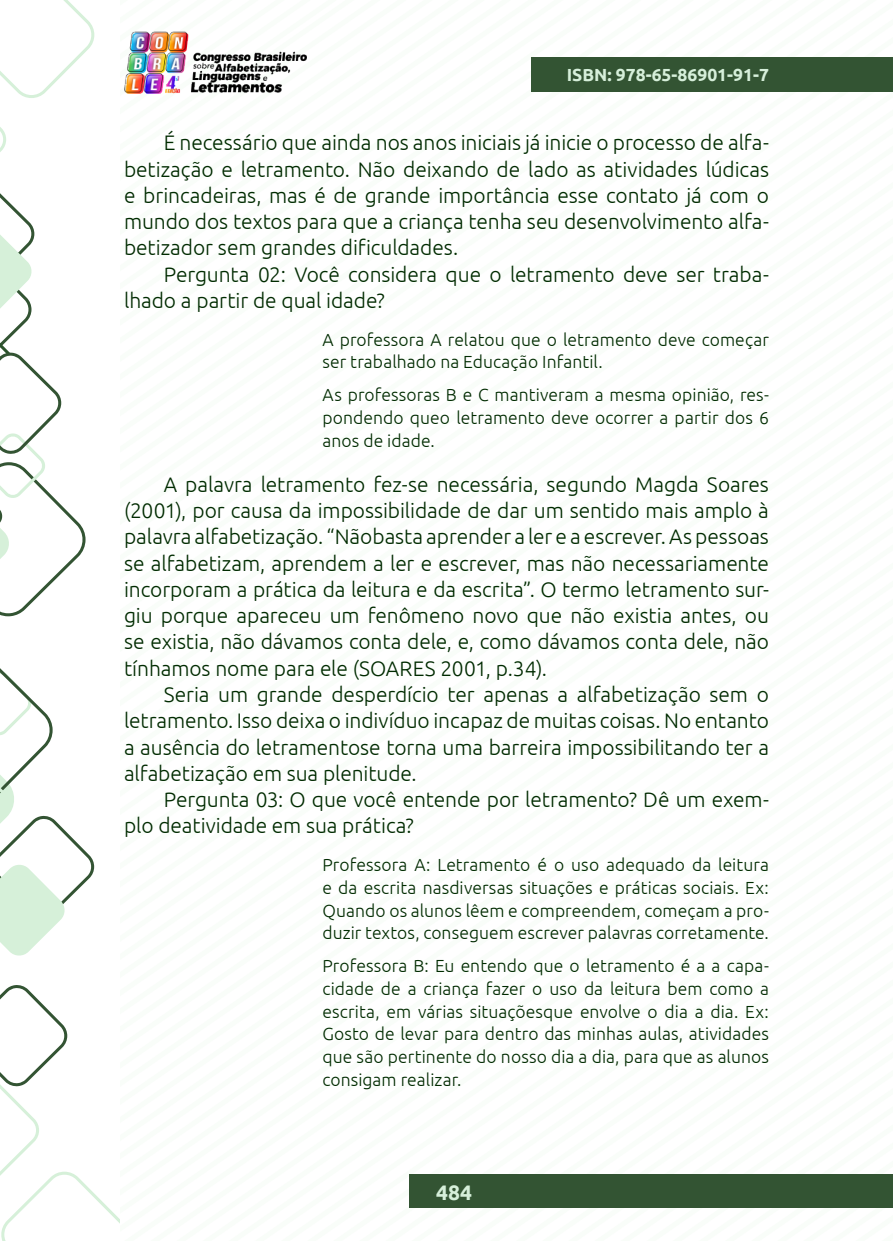
<style>
.page{position:relative;width:893px;height:1241px;background:#fff}
.page>*{position:absolute;margin:0;border:0;box-sizing:border-box;transform-origin:0 0}
._8_CORPO{font:300 21px/26.2px "Ubuntu";letter-spacing:-.005em;color:#002b00;text-align:justify}
.t1{font:700 21px "Ubuntu";color:#d6efda}
._12_CITACAO{font:300 17.5px/22.8px "Ubuntu";letter-spacing:.005em;color:#002b00;text-align:justify}
.t2{font:700 17.5px "Ubuntu";color:#d6efda}
</style>
<div class="page">
<img style="left:124px;top:31px;width:182px;height:62px">
<div style="left:532px;top:57px;width:361px;height:35px;background:#335433"></div>
<div style="left:410px;top:1174px;width:483px;height:33px;background:#335433"></div>
<svg style="left:0;top:985px;width:119px;height:255px"></svg>
<svg style="left:0;top:0;width:94px;height:616px"></svg>
<svg style="left:0;top:668px;width:94px;height:288px"></svg>
<p class="t2" style="left:567px;top:64px;width:204px">ISBN: 978-65-86901-91-7</p>
<p class="_8_CORPO" style="left:124px;top:129px;width:646px;text-indent:40px">É necessário que ainda nos anos iniciais já inicie o processo de alfa&shy;betização e letramento. Não deixando de lado as atividades lúdicas e brincadeiras, mas é de grande importância esse contato já com o mundo dos textos para que a criança tenha seu desenvolvimento alfa&shy;betizador sem grandes dificuldades.</p>
<p class="_8_CORPO" style="left:124px;top:260px;width:646px;text-indent:40px">Pergunta 02: Você considera que o letramento deve ser traba&shy;lhado a partir de qual idade?</p>
<p class="_12_CITACAO" style="left:322px;top:327px;width:448px">A professora A relatou que o letramento deve começar ser trabalhado na Educação Infantil.</p>
<p class="_12_CITACAO" style="left:322px;top:383px;width:448px">As professoras B e C mantiveram a mesma opinião, res&shy;pondendo queo letramento deve ocorrer a partir dos 6 anos de idade.</p>
<p class="_8_CORPO" style="left:124px;top:470px;width:646px;text-indent:40px">A palavra letramento fez-se necessária, segundo Magda Soares (2001), por causa da impossibilidade de dar um sentido mais amplo à palavra alfabetização. “Nãobasta aprender a ler e a escrever. As pessoas se alfabetizam, aprendem a ler e escrever, mas não necessariamente incorporam a prática da leitura e da escrita”. O termo letramento sur&shy;giu porque apareceu um fenômeno novo que não existia antes, ou se existia, não dávamos conta dele, e, como dávamos conta dele, não tínhamos nome para ele (SOARES 2001, p.34).</p>
<p class="_8_CORPO" style="left:124px;top:680px;width:646px;text-indent:40px">Seria um grande desperdício ter apenas a alfabetização sem o letramento. Isso deixa o indivíduo incapaz de muitas coisas. No entanto a ausência do letramentose torna uma barreira impossibilitando ter a alfabetização em sua plenitude.</p>
<p class="_8_CORPO" style="left:124px;top:785px;width:646px;text-indent:40px">Pergunta 03: O que você entende por letramento? Dê um exem&shy;plo deatividade em sua prática?</p>
<p class="_12_CITACAO" style="left:322px;top:852px;width:448px">Professora A: Letramento é o uso adequado da leitura e da escrita nasdiversas situações e práticas sociais. Ex:<br>Quando os alunos lêem e compreendem, começam a pro&shy;duzir textos, conseguem escrever palavras corretamente.</p>
<p class="_12_CITACAO" style="left:322px;top:953px;width:448px">Professora B: Eu entendo que o letramento é a a capa&shy;cidade de a criança fazer o uso da leitura bem como a escrita, em várias situaçõesque envolve o dia a dia. Ex:<br>Gosto de levar para dentro das minhas aulas, atividades que são pertinente do nosso dia a dia, para que as alunos consigam realizar.</p>
<p class="t1" style="left:436px;top:1178px;width:37px">484</p>
</div>
